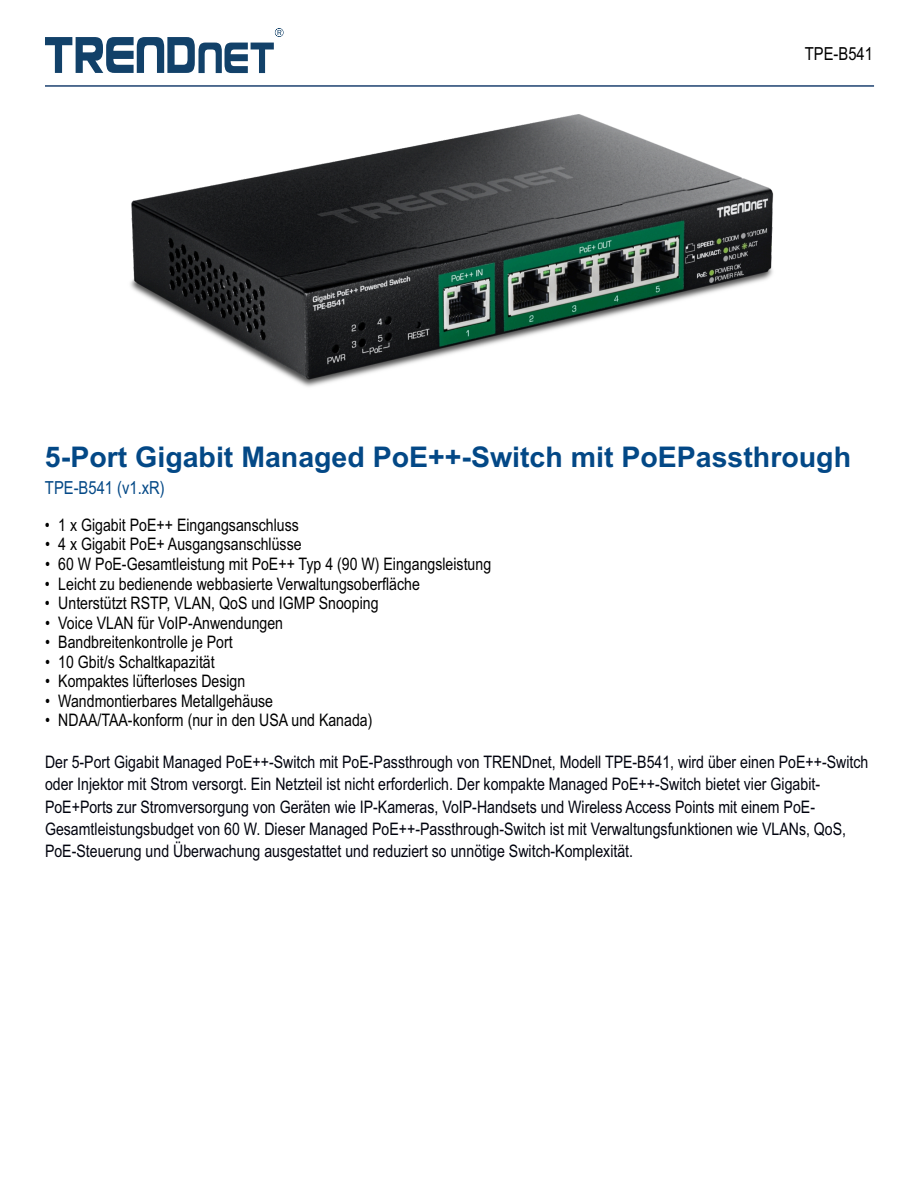
<style>
.page{position:relative;width:918px;height:1188px;background:#fff}
.page>*{position:absolute;margin:0;border:0;box-sizing:border-box;transform-origin:0 0}
.t1{font:700 28.5px "Arial";color:#034886}
.t2{font:18px "Arial Narrow";color:#034886}
.t3{font:18px "Arial Narrow";color:#000}
.t4{font:17.25px/22.2px "Arial Narrow";color:#00030e}
.t5{font:17.25px "Arial Narrow";color:#000}
</style>
<div class="page">
<svg style="left:45px;top:28px;width:239px;height:45px"></svg>
<hr style="left:45px;top:85px;width:829px;height:2px;background:#32537d">
<img style="left:130px;top:114px;width:644px;height:273px">
<p class="t3" style="left:805px;top:47px;width:70px">TPE-B541</p>
<h1 class="t1" style="left:45px;top:446px;width:808px">5-Port Gigabit Managed PoE++-Switch mit PoEPassthrough</h1>
<p class="t2" style="left:45px;top:481px;width:121px">TPE-B541 (v1.xR)</p>
<p class="t5" style="left:45px;top:518px;width:255px">• 1 x Gigabit PoE++ Eingangsanschluss</p>
<p class="t5" style="left:45px;top:538px;width:258px">• 4 x Gigabit PoE+ Ausgangsanschlüsse</p>
<p class="t5" style="left:45px;top:557px;width:448px">• 60 W PoE-Gesamtleistung mit PoE++ Typ 4 (90 W) Eingangsleistung</p>
<p class="t5" style="left:45px;top:577px;width:377px">• Leicht zu bedienende webbasierte Verwaltungsoberfläche</p>
<p class="t5" style="left:45px;top:596px;width:335px">• Unterstützt RSTP, VLAN, QoS und IGMP Snooping</p>
<p class="t5" style="left:45px;top:616px;width:240px">• Voice VLAN für VoIP-Anwendungen</p>
<p class="t5" style="left:45px;top:636px;width:189px">• Bandbreitenkontrolle je Port</p>
<p class="t5" style="left:45px;top:655px;width:171px">• 10 Gbit/s Schaltkapazität</p>
<p class="t5" style="left:45px;top:675px;width:202px">• Kompaktes lüfterloses Design</p>
<p class="t5" style="left:45px;top:694px;width:230px">• Wandmontierbares Metallgehäuse</p>
<p class="t5" style="left:45px;top:714px;width:329px">• NDAA/TAA-konform (nur in den USA und Kanada)</p>
<p class="t4" style="left:45px;top:752px;width:825px">Der 5-Port Gigabit Managed PoE++-Switch mit PoE-Passthrough von TRENDnet, Modell TPE-B541, wird über einen PoE++-Switch oder Injektor mit Strom versorgt. Ein Netzteil ist nicht erforderlich. Der kompakte Managed PoE++-Switch bietet vier Gigabit-PoE+Ports zur Stromversorgung von Geräten wie IP-Kameras, VoIP-Handsets und Wireless Access Points mit einem PoE-Gesamtleistungsbudget von 60 W. Dieser Managed PoE++-Passthrough-Switch ist mit Verwaltungsfunktionen wie VLANs, QoS, PoE-Steuerung und Überwachung ausgestattet und reduziert so unnötige Switch-Komplexität.</p>
</div>
